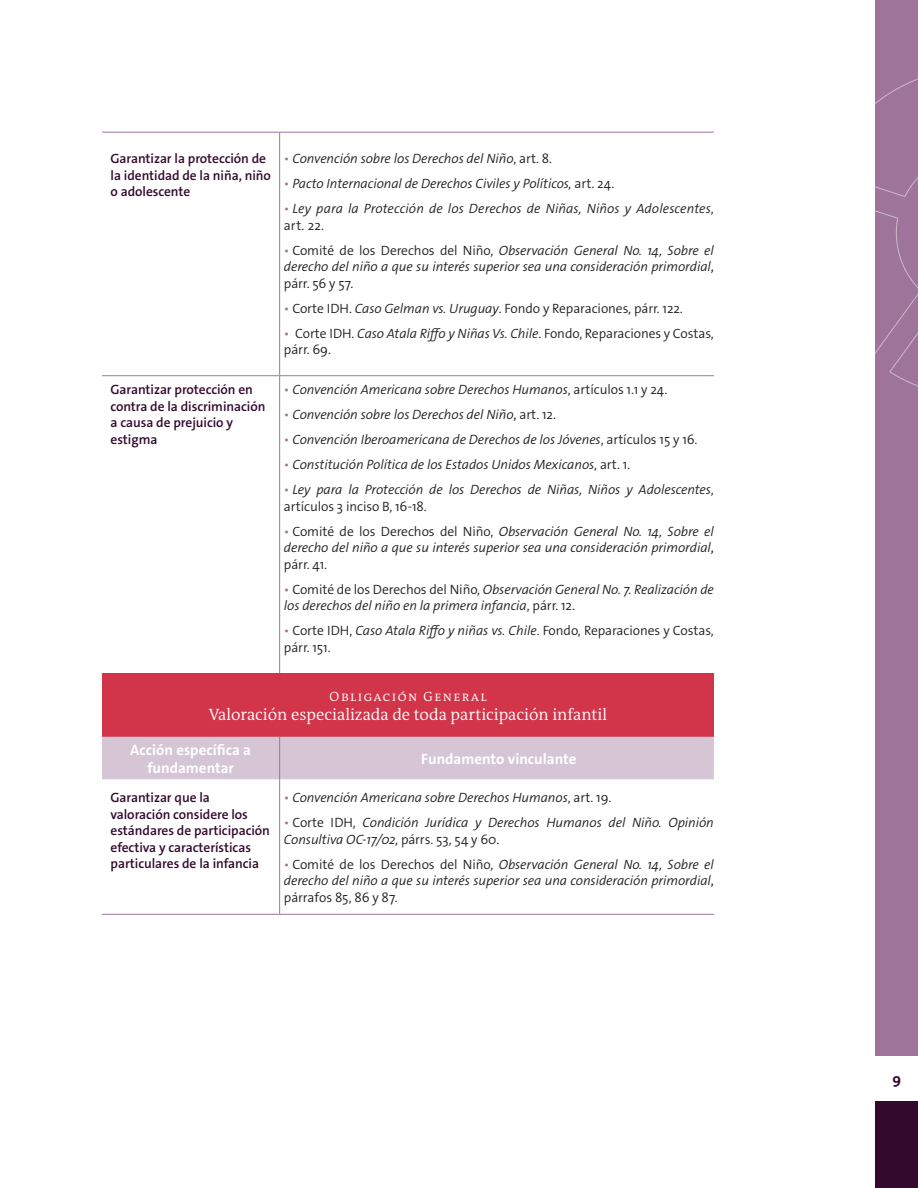
<style>
.page{position:relative;width:918px;height:1188px;background:#fff}
.page>*{position:absolute;margin:0;border:0;box-sizing:border-box;transform-origin:0 0}
.titulotabla{font:300 16.5px "The Antiqua B W4";color:#fff}
.titulotabla-2{font:700 15px/18px "The Sans Os F";color:#fff;text-align:center}
.t1{font:700 15px "The Sans Os F";color:#330a2e}
.t2{font:italic 300 13.5px/16.5px "The Sans Os F";letter-spacing:-.005em;color:#231f20}
.FUNDAMENTOS{font:600 13.5px/16.5px "The Sans Os F";letter-spacing:-.005em;color:#330a2e}
.t3{font:300 13.5px/16.5px "The Sans Os F";letter-spacing:-.005em;color:#231f20}
.titulotabla-3{font:300 13.5px "The Antiqua B W4 c Sem";letter-spacing:.11em;color:#fff}
.s1{font-style:normal;color:#9e749a}
.s2{font-style:normal}
.s3{font-weight:400;font-style:normal}
.s4{color:#9e749a}
.s5{font-style:italic}
</style>
<div class="page">
<div style="left:875px;top:1101px;width:43px;height:87px;background:#330a2e"></div>
<div style="left:875px;top:0;width:43px;height:1056px;background:#9e749a"></div>
<svg style="left:875px;top:78px;width:43px;height:309px"></svg>
<div style="left:102px;top:673px;width:612px;height:64px;background:#d2354a"></div>
<div style="left:102px;top:737px;width:612px;height:42px;background:#d5c5d5"></div>
<hr style="left:102px;top:132px;width:178px;height:1px;background:#9e749a">
<hr style="left:280px;top:132px;width:434px;height:1px;background:#9e749a">
<hr style="left:279px;top:133px;width:1px;height:242px;background:#9e749a">
<hr style="left:279px;top:779px;width:1px;height:135px;background:#9e749a">
<hr style="left:102px;top:914px;width:178px;height:1px;background:#9e749a">
<hr style="left:280px;top:914px;width:434px;height:1px;background:#9e749a">
<hr style="left:102px;top:375px;width:178px;height:1px;background:#9e749a">
<hr style="left:280px;top:375px;width:434px;height:1px;background:#9e749a">
<hr style="left:279px;top:376px;width:1px;height:297px;background:#9e749a">
<hr style="left:279px;top:737px;width:1px;height:42px;background:#9e749a">
<p class="FUNDAMENTOS" style="left:111px;top:151px;width:162px">Garantizar la protección de la identidad de la niña, niño o adolescente</p>
<p class="t2" style="left:284px;top:151px;width:270px"><span class="s1">•</span> Convención sobre los Derechos del Niño<span class="s2">, art. 8.</span></p>
<p class="t2" style="left:284px;top:176px;width:332px"><span class="s1">•</span> Pacto Internacional de Derechos Civiles y Políticos, <span class="s2">art. 24.</span></p>
<p class="t2" style="left:284px;top:201px;width:432px"><span class="s1">•</span> Ley para la Protección de los Derechos de Niñas, Niños y Adolescentes<span class="s2">, art. 22.</span></p>
<p class="t2" style="left:284px;top:242px;width:432px;text-align:justify"><span class="s1">•</span> <span class="s2">Comité de los Derechos del Niño,</span> Observación General No. 14, Sobre el derecho del niño a que su interés superior sea una consideración primordial<span class="s3">, </span><span class="s2">párr. 56 y 57.</span></p>
<p class="t3" style="left:284px;top:300px;width:401px"><span class="s4">•</span> Corte IDH. <span class="s5">Caso Gelman vs. Uruguay</span>. Fondo y Reparaciones, párr. 122.</p>
<p class="t3" style="left:284px;top:325px;width:432px"><span class="s4">•</span> Corte IDH. <span class="s5">Caso Atala Riffo y Niñas Vs. Chile</span>. Fondo, Reparaciones y Costas, párr. 69.</p>
<p class="FUNDAMENTOS" style="left:111px;top:382px;width:156px">Garantizar protección en contra de la discriminación a causa de prejuicio y estigma</p>
<p class="t2" style="left:284px;top:382px;width:385px"><span class="s1">•</span> Convención Americana sobre Derechos Humanos<span class="s2">, artículos 1.1 y 24.</span></p>
<p class="t2" style="left:284px;top:407px;width:274px"><span class="s1">•</span> Convención sobre los Derechos del Niño<span class="s3">,</span> <span class="s2">art. 12.</span></p>
<p class="t2" style="left:284px;top:432px;width:415px"><span class="s1">•</span> Convención Iberoamericana de Derechos de los Jóvenes<span class="s2">, artículos 15 y 16.</span></p>
<p class="t2" style="left:284px;top:457px;width:348px"><span class="s1">•</span> Constitución Política de los Estados Unidos Mexicanos<span class="s2">, art. 1.</span></p>
<p class="t2" style="left:284px;top:482px;width:432px"><span class="s1">•</span> Ley para la Protección de los Derechos de Niñas, Niños y Adolescentes<span class="s2">, artículos 3 inciso B, 16-18.</span></p>
<p class="t2" style="left:284px;top:523px;width:432px;text-align:justify"><span class="s1">•</span> <span class="s2">Comité de los Derechos del Niño,</span> Observación General No. 14, Sobre el derecho del niño a que su interés superior sea una consideración primordial<span class="s3">, </span><span class="s2">párr. 41.</span></p>
<p class="t2" style="left:284px;top:581px;width:432px"><span class="s1">•</span> <span class="s2">Comité de los Derechos del Niño,</span> Observación General No. 7. Realización de los derechos del niño en la primera infancia<span class="s2">, párr. 12.</span></p>
<p class="t3" style="left:284px;top:623px;width:432px"><span class="s4">•</span> Corte IDH, <span class="s5">Caso Atala Riffo y niñas vs. Chile</span>. Fondo, Reparaciones y Costas, párr. 151.</p>
<p class="titulotabla-3" style="left:329px;top:687px;width:159px">Obligación General</p>
<p class="titulotabla" style="left:209px;top:704px;width:400px">Valoración especializada de toda participación infantil</p>
<p class="titulotabla-2" style="left:130px;top:741px;width:122px">Acción específica a fundamentar</p>
<p class="titulotabla-2" style="left:421px;top:750px;width:157px">Fundamento vinculante</p>
<p class="FUNDAMENTOS" style="left:111px;top:789px;width:161px">Garantizar que la valoración considere los estándares de participación efectiva y características particulares de la infancia</p>
<p class="t2" style="left:284px;top:789px;width:329px"><span class="s1">•</span> Convención Americana sobre Derechos Humanos<span class="s2">, art. 19.</span></p>
<p class="t2" style="left:284px;top:814px;width:432px"><span class="s1">•</span> <span class="s2">Corte IDH,</span> Condición Jurídica y Derechos Humanos del Niño. Opinión<br>Consultiva OC-17/02<span class="s2">, párrs. 53, 54 y 60.</span></p>
<p class="t2" style="left:284px;top:856px;width:432px;text-align:justify"><span class="s1">•</span> <span class="s2">Comité de los Derechos del Niño,</span> Observación General No. 14, Sobre el derecho del niño a que su interés superior sea una consideración primordial<span class="s3">, </span><span class="s2">párrafos 85, 86 y 87.</span></p>
<p class="t1" style="left:892px;top:1070px;width:10px">9</p>
</div>
